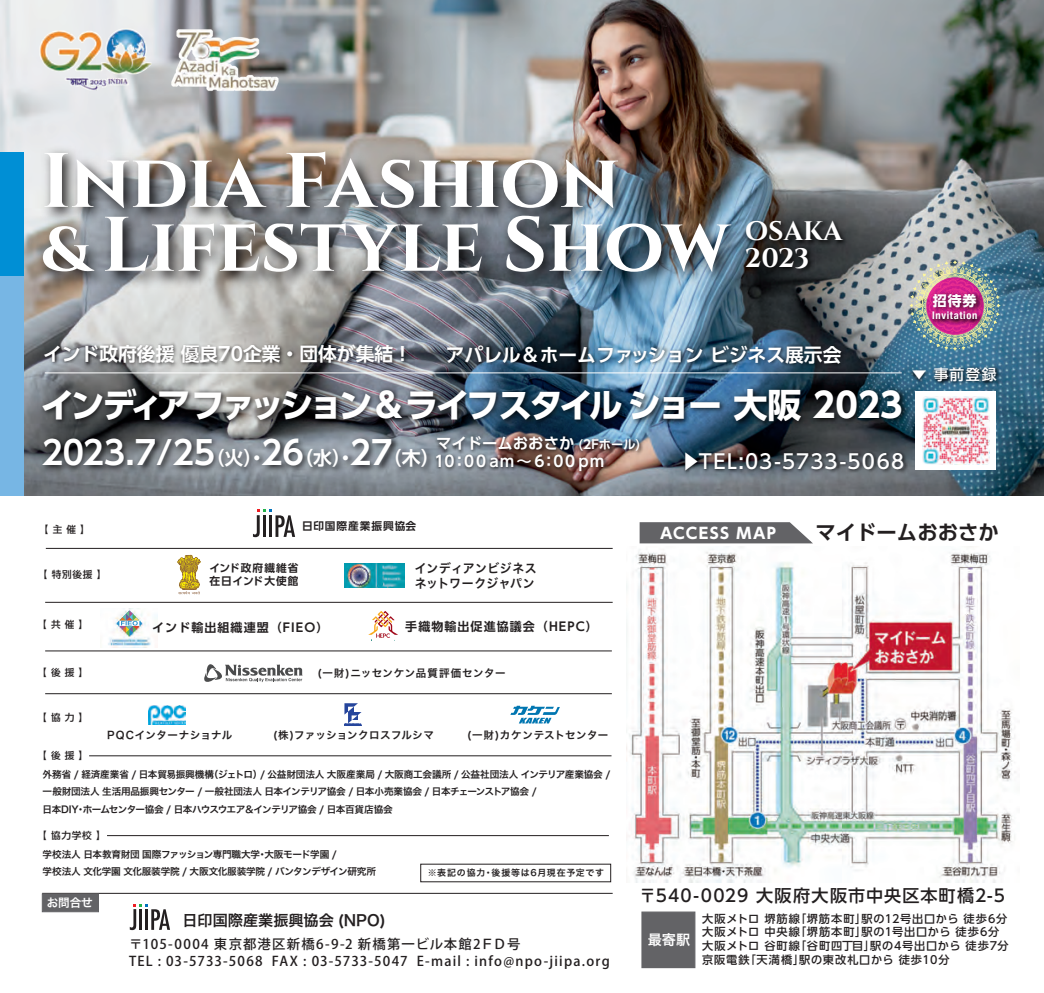
<style>
.page{position:relative;width:1044px;height:993px;background:#fff}
.page>*{position:absolute;margin:0;border:0;box-sizing:border-box;transform-origin:0 0}
.t1{font:700 77.17px/63.9px "Cinzel";letter-spacing:-.005em;color:#fff}
.t2{font:700 33.95px "UD Shin Go Pro";letter-spacing:-.1em;color:#fff}
.t3{font:700 32.55px "UD Shin Go Pro De";color:#fff}
.t4{font:700 26.78px "Cinzel";color:#fff}
.t5{font:700 20.3px "UD Shin Go Pro De";color:#231f20}
.t6{font:500 19.78px "UD Shin Go Pro";letter-spacing:.065em;color:#fff}
.t7{font:700 18.72px "UD Shin Go Pro De";color:#fff}
.t8{font:500 16.97px "UD Shin Go Pro";letter-spacing:.07em;color:#231f20}
.t9{font:700 15.4px/18.4px "UD Shin Go Pro De";color:#fff}
.t10{font:700 15.22px "UD Shin Go Pro";letter-spacing:.085em;color:#fff}
.t11{font:15.05px "Hira Kaku Pro W6";color:#231f20}
.t12{font:500 14.88px "UD Shin Go Pro";color:#fff}
.t13{font:14.17px "Hira Kaku Pro W6";color:#fff}
.t14{font:700 14px "UD Shin Go Pro";color:#fff}
.t15{font:500 13.3px/16.8px "Koz Go Pr 6 N";letter-spacing:.09em;color:#231f20}
.t16{font:12.42px/15.8px "Hira Kaku Pro W6";letter-spacing:.035em;color:#231f20;scale:.95 1}
.t17{font:700 12.08px "UD Shin Go Pro De";letter-spacing:.09em;color:#231f20}
.t18{font:11.55px "Hira Kaku Pro W6";color:#fff}
.t19{font:500 11.2px/13.8px "UD Shin Go Pro";letter-spacing:.075em;color:#231f20}
.t20{font:700 10.67px/12.8px "UD Shin Go Pro De";letter-spacing:.09em;color:#231f20}
.t21{font:10.5px "Hira Kaku Pro W6";letter-spacing:.045em;color:#231f20}
.t22{font:10.5px "Hira Kaku Pro W6";letter-spacing:.025em;color:#231f20}
.t23{font:700 condensed 10.5px "Helvetica Neue";letter-spacing:.06em;color:#fff}
.t24{font:9.62px/17.3px "Hira Kaku Pro W6";letter-spacing:-.025em;color:#231f20}
.t25{font:500 9.62px "UD Shin Go Pro";letter-spacing:.08em;color:#231f20}
.t26{font:8.92px "Hira Kaku Pro W6";letter-spacing:.085em;color:#231f20}
.s1{font-size:62.48px}
.s2{font-size:18.9px}
.s3{font-size:12.25px}
</style>
<div class="page">
<img style="left:0;top:0;width:1043px;height:495px">
<div style="left:641px;top:911px;width:54px;height:57px;background:#636366;border:1px solid #636366"></div>
<svg style="left:130px;top:904px;width:40px;height:26px"></svg>
<svg style="left:639px;top:522px;width:174px;height:22px;background:#737375"></svg>
<img style="left:40px;top:342px;width:379px;height:33px">
<img style="left:442px;top:342px;width:406px;height:33px">
<img style="left:909px;top:261px;width:91px;height:89px">
<svg style="left:926px;top:277px;width:57px;height:58px"></svg>
<img style="left:928px;top:289px;width:60px;height:33px">
<img style="left:928px;top:306px;width:58px;height:24px">
<img style="left:442px;top:442px;width:205px;height:38px">
<img style="left:31px;top:431px;width:411px;height:58px">
<img style="left:908px;top:363px;width:95px;height:28px">
<img style="left:677px;top:449px;width:235px;height:33px">
<hr style="left:45px;top:602px;width:567px;height:1px;background:#231f20">
<hr style="left:46px;top:548px;width:566px;height:1px;background:#231f20">
<hr style="left:45px;top:650px;width:566px;height:1px;background:#231f20">
<hr style="left:45px;top:693px;width:566px;height:1px;background:#231f20">
<hr style="left:45px;top:372px;width:856px;height:1px;background:#fff">
<svg style="left:177px;top:555px;width:24px;height:39px"></svg>
<svg style="left:253px;top:509px;width:42px;height:28px"></svg>
<hr style="left:42px;top:893px;width:570px;height:1px;background:#231f20">
<svg style="left:368px;top:611px;width:30px;height:30px"></svg>
<img style="left:108px;top:608px;width:49px;height:39px">
<svg style="left:117px;top:610px;width:25px;height:26px"></svg>
<div style="left:915px;top:392px;width:81px;height:78px;background:#fff"></div>
<img style="left:922px;top:397px;width:67px;height:68px">
<img style="left:171px;top:28px;width:109px;height:63px">
<img style="left:39px;top:28px;width:116px;height:62px">
<img style="left:30px;top:131px;width:721px;height:182px">
<img style="left:740px;top:256px;width:77px;height:27px">
<img style="left:740px;top:213px;width:110px;height:43px">
<img style="left:629px;top:549px;width:387px;height:333px">
<div style="left:42px;top:893px;width:57px;height:19px;background:#636366;border:1px solid #636366"></div>
<div style="left:0;top:152px;width:23px;height:124px;background:#008fd5"></div>
<div style="left:0;top:276px;width:23px;height:219px;background:#77b6e4"></div>
<hr style="left:89px;top:755px;width:522px;height:1px;background:#231f20">
<hr style="left:107px;top:835px;width:502px;height:1px;background:#231f20">
<img style="left:35px;top:383px;width:877px;height:59px">
<img style="left:345px;top:563px;width:60px;height:24px">
<svg style="left:344px;top:703px;width:17px;height:23px"></svg>
<img style="left:148px;top:706px;width:37px;height:18px">
<svg style="left:510px;top:706px;width:50px;height:17px"></svg>
<svg style="left:204px;top:664px;width:99px;height:18px"></svg>
<h1 class="t1" style="left:41px;top:149px;width:689px">India Fashion<br><span class="s1">&amp;</span> Lifestyle Show</h1>
<h3 class="t4" style="left:744px;top:215px;width:99px">OSAKA</h3>
<h3 class="t4" style="left:744px;top:241px;width:66px">2023</h3>
<h3 class="t14" style="left:932px;top:289px;width:45px">招待券</h3>
<p class="t23" style="left:932px;top:307px;width:47px">Invitation</p>
<h3 class="t7" style="left:43px;top:339px;width:370px">インド政府後援 優良70企業・団体が集結！</h3>
<h3 class="t7" style="left:446px;top:339px;width:397px">アパレル＆ホームファッション ビジネス展示会</h3>
<h2 class="t2" style="left:41px;top:378px;width:863px">インディアファッション &amp; ライフスタイルショー 大阪 2023</h2>
<h3 class="t3" style="left:36px;top:426px;width:405px">２０23.7/25<span class="s2">（火）・</span>26<span class="s2">（水）・</span>27<span class="s2">（木）</span></h3>
<h3 class="t9" style="left:431px;top:433px;width:210px">マイドームおおさか <span class="s3">(2Fホール)<br></span>１０：００ am～ 6：００ pm</h3>
<h3 class="t6" style="left:680px;top:445px;width:225px">▶TEL:03-5733-5068</h3>
<h3 class="t12" style="left:911px;top:362px;width:86px">▼ 事前登録</h3>
<p class="t25" style="left:39px;top:521px;width:53px">【 主 催 】</p>
<p class="t20" style="left:302px;top:519px;width:115px">日印国際産業振興協会</p>
<p class="t25" style="left:38px;top:567px;width:70px">【 特別後援 】</p>
<p class="t25" style="left:37px;top:616px;width:53px">【 共 催 】</p>
<p class="t25" style="left:37px;top:664px;width:53px">【 後 援 】</p>
<p class="t20" style="left:209px;top:561px;width:90px">インド政府繊維省在日インド大使館</p>
<p class="t16" style="left:414px;top:559px;width:130px">インディアンビジネスネットワークジャパン</p>
<p class="t17" style="left:152px;top:618px;width:178px">インド輸出組織連盟（FIEO）</p>
<p class="t17" style="left:405px;top:616px;width:194px">手織物輸出促進協議会（HEPC）</p>
<p class="t21" style="left:317px;top:663px;width:190px">(一財)ニッセンケン品質評価センター</p>
<p class="t25" style="left:37px;top:710px;width:53px">【 協 力 】</p>
<p class="t25" style="left:37px;top:747px;width:53px">【 後 援 】</p>
<p class="t21" style="left:107px;top:725px;width:127px">PQCインターナショナル</p>
<p class="t22" style="left:273px;top:725px;width:162px">(株)ファッションクロスフルシマ</p>
<p class="t21" style="left:467px;top:725px;width:143px">(一財)カケンテストセンター</p>
<p class="t24" style="left:43px;top:765px;width:569px">外務省 / 経済産業省 / 日本貿易振興機構（ジェトロ）/ 公益財団法人 大阪産業局 / 大阪商工会議所 / 公益社団法人 インテリア産業協会 /一般財団法人 生活用品振興センター / 一般社団法人 日本インテリア協会 / 日本小売業協会 / 日本チェーンストア協会 /<br>日本DIY・ホームセンター協会 / 日本ハウスウエア＆インテリア協会 / 日本百貨店協会</p>
<p class="t25" style="left:37px;top:827px;width:70px">【 協力学校 】</p>
<p class="t24" style="left:43px;top:845px;width:335px">学校法人 日本教育財団 国際ファッション専門職大学・大阪モード学園 /<br>学校法人 文化学園 文化服装学院 / 大阪文化服装学院 / バンタンデザイン研究所</p>
<p class="t18" style="left:47px;top:892px;width:47px">お問合せ</p>
<p class="t26" style="left:428px;top:865px;width:178px">※表記の協力・後援等は6月現在予定です</p>
<h3 class="t10" style="left:660px;top:520px;width:117px">ACCESS MAP</h3>
<h3 class="t5" style="left:815px;top:516px;width:185px">マイドームおおさか</h3>
<h3 class="t8" style="left:639px;top:881px;width:367px">〒540-0029 大阪府大阪市中央区本町橋2-5</h3>
<h3 class="t11" style="left:182px;top:906px;width:205px">日印国際産業振興協会 (NPO)</h3>
<h3 class="t15" style="left:129px;top:936px;width:482px">〒105-0004 東京都港区新橋6-9-2 新橋第一ビル本館2ＦＤ号<br>TEL : 03-5733-5068 FAX : 03-5733-5047 E-mail : info@npo-jiipa.org</h3>
<h3 class="t13" style="left:647px;top:927px;width:44px">最寄駅</h3>
<p class="t19" style="left:702px;top:911px;width:308px">大阪メトロ 堺筋線「堺筋本町」駅の12号出口から 徒歩6分大阪メトロ 中央線「堺筋本町」駅の1号出口から 徒歩6分大阪メトロ 谷町線「谷町四丁目」駅の4号出口から 徒歩7分京阪電鉄「天満橋」駅の東改札口から 徒歩10分</p>
</div>
